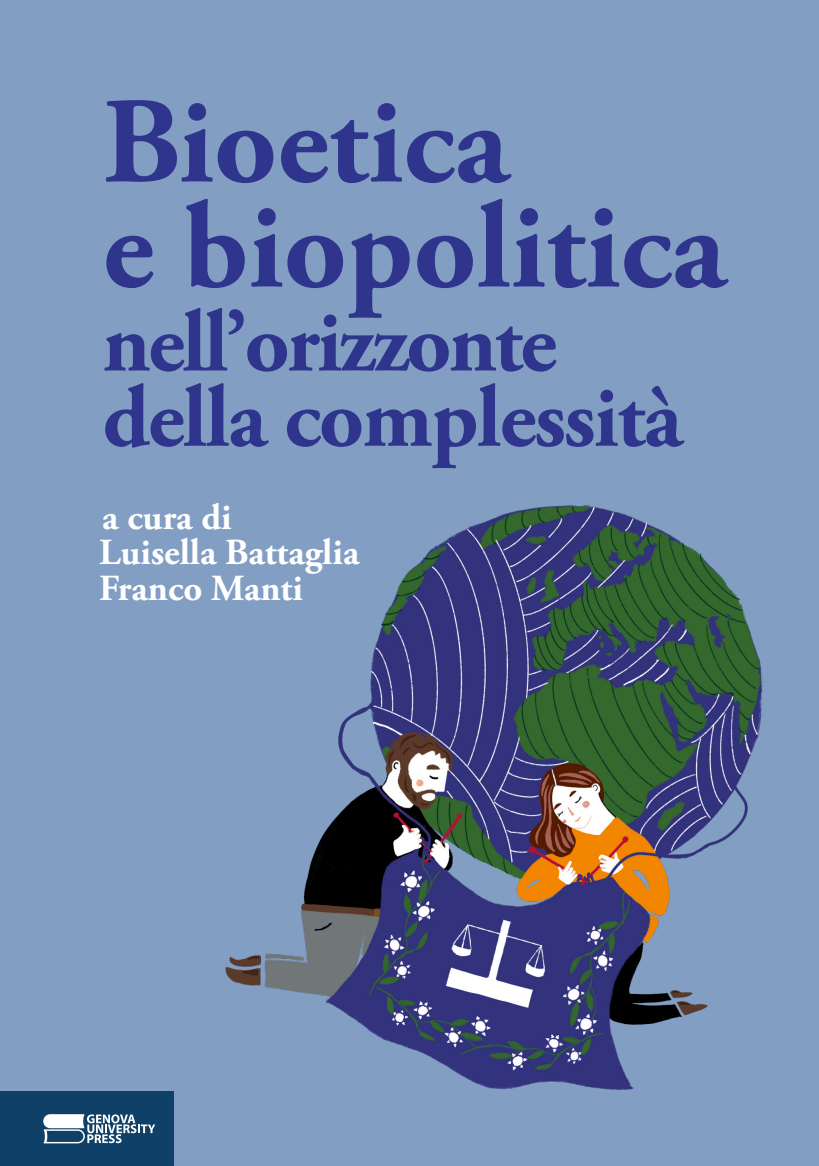
<style>
.page{position:relative;width:819px;height:1166px;background:#829ec3}
.page>*{position:absolute;margin:0;border:0;box-sizing:border-box;transform-origin:0 0}
.Titolo_Volume{font:700 122.5px "Adobe Garamond Pro";color:#2f358c}
.Titolo_Volume-2{font:700 87.5px "Adobe Garamond Pro";letter-spacing:-.02em;color:#2f358c}
.autori_o_curatori{font:700 36.75px/35.9px "Adobe Garamond Pro";color:#fff}
</style>
<div class="page">
<img style="left:210px;top:505px;width:553px;height:585px">
<div style="left:0;top:1091px;width:174px;height:75px;background:#0f4067"></div>
<svg style="left:43px;top:1114px;width:112px;height:29px"></svg>
<p class="Titolo_Volume" style="left:102px;top:71px;width:407px">Bioetica</p>
<p class="Titolo_Volume" style="left:102px;top:176px;width:624px">e biopolitica</p>
<p class="Titolo_Volume-2" style="left:102px;top:292px;width:456px">nell’orizzonte</p>
<p class="Titolo_Volume-2" style="left:102px;top:367px;width:581px">della complessità</p>
<p class="autori_o_curatori" style="left:99px;top:500px;width:261px">a cura di<br>Luisella Battaglia<br>Franco Manti</p>
</div>
